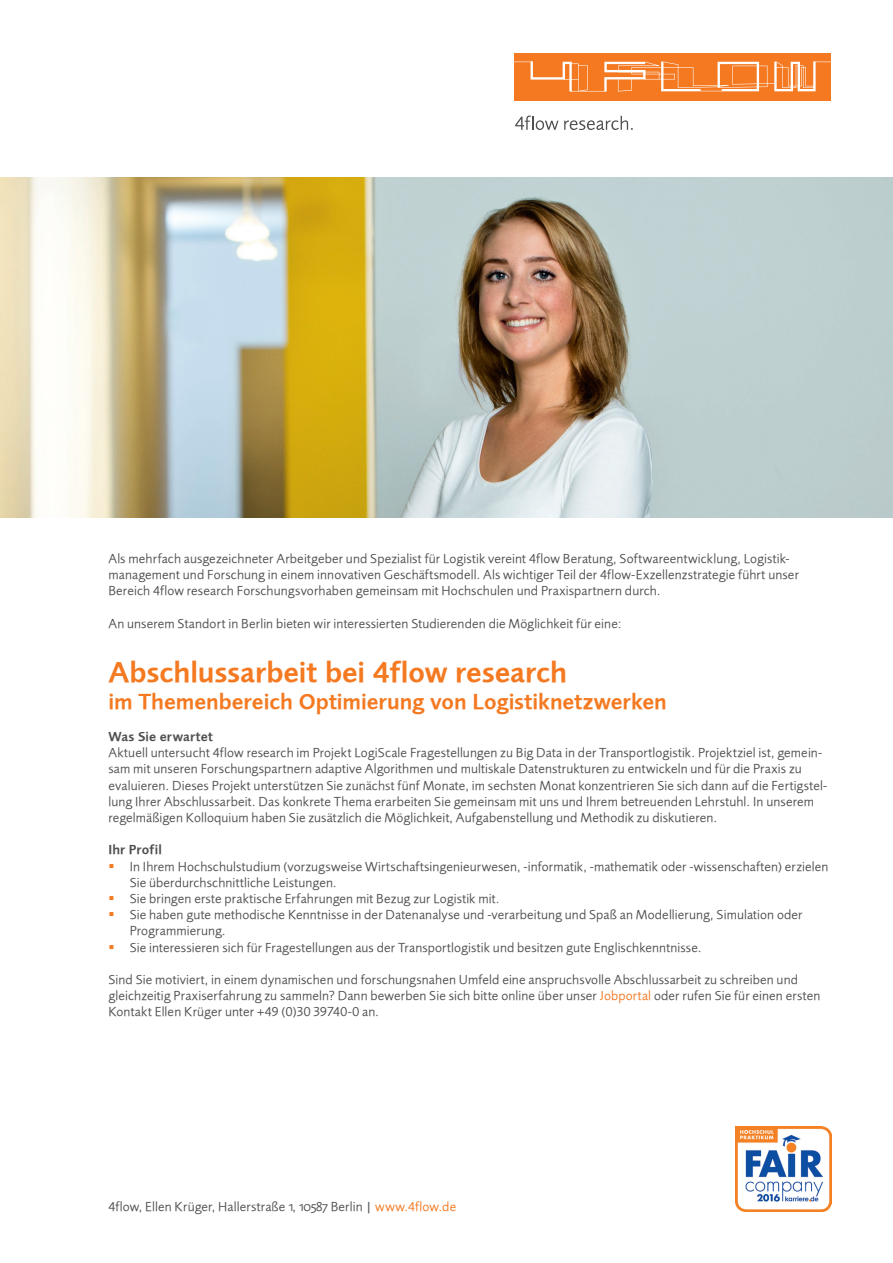
<style>
.page{position:relative;width:893px;height:1263px;background:#fff}
.page>*{position:absolute;margin:0;border:0;box-sizing:border-box;transform-origin:0 0}
.t1{font:29.7px "Foundry Sans Demi";color:#f47921}
.t2{font:22.5px "Foundry Sans Demi";color:#f47921}
.t3{font:13.5px/16.2px "Foundry Sans Normal";letter-spacing:.01em;color:#4e4f50}
.t4{font:13.5px "Foundry Sans Demi";letter-spacing:.01em;color:#4e4f50}
.s1{color:#f47921}
.s2{font-family:"Foundry Sans Expert Normal"}
</style>
<div class="page">
<img style="left:0;top:177px;width:893px;height:340px">
<div style="left:515px;top:53px;width:316px;height:48px;background:#f47921"></div>
<svg style="left:514px;top:62px;width:317px;height:30px"></svg>
<svg style="left:515px;top:116px;width:43px;height:14px"></svg>
<svg style="left:564px;top:116px;width:69px;height:14px"></svg>
<img style="left:735px;top:1127px;width:96px;height:85px">
<p class="t3" style="left:108px;top:550px;width:692px">Als mehrfach ausgezeichneter Arbeitgeber und Spezialist für Logistik vereint 4flow Beratung, Softwareentwicklung, Logistik&shy;management und Forschung in einem innovativen Geschäftsmodell. Als wichtiger Teil der 4flow-Exzellenzstrategie führt unser<br>Bereich 4flow research Forschungsvorhaben gemeinsam mit Hochschulen und Praxispartnern durch.</p>
<p class="t3" style="left:108px;top:615px;width:515px">An unserem Standort in Berlin bieten wir interessierten Studierenden die Möglichkeit für eine:</p>
<h1 class="t1" style="left:108px;top:654px;width:460px">Abschlussarbeit bei 4flow research</h1>
<h2 class="t2" style="left:108px;top:688px;width:560px">im Themenbereich Optimierung von Logistiknetzwerken</h2>
<p class="t4" style="left:108px;top:728px;width:106px">Was Sie erwartet</p>
<p class="t3" style="left:108px;top:744px;width:720px">Aktuell untersucht 4flow research im Projekt LogiScale Fragestellungen zu Big Data in der Transportlogistik. Projektziel ist, gemein&shy;sam mit unseren Forschungspartnern adaptive Algorithmen und multiskale Datenstrukturen zu entwickeln und für die Praxis zu evaluieren. Dieses Projekt unterstützen Sie zunächst fünf Monate, im sechsten Monat konzentrieren Sie sich dann auf die Fertigstel&shy;lung Ihrer Abschlussarbeit. Das konkrete Thema erarbeiten Sie gemeinsam mit uns und Ihrem betreuenden Lehrstuhl. In unserem regelmäßigen Kolloquium haben Sie zusätzlich die Möglichkeit, Aufgabenstellung und Methodik zu diskutieren.</p>
<p class="t4" style="left:108px;top:842px;width:55px">Ihr Profil</p>
<p class="t3" style="left:130px;top:858px;width:700px">In Ihrem Hochschulstudium (vorzugsweise Wirtschaftsingenieurwesen, -informatik, -mathematik oder -wissenschaften) erzielen Sie überdurchschnittliche Leistungen.<br>Sie bringen erste praktische Erfahrungen mit Bezug zur Logistik mit.<br>Sie haben gute methodische Kenntnisse in der Datenanalyse und -verarbeitung und Spaß an Modellierung, Simulation oder Programmierung.<br>Sie interessieren sich für Fragestellungen aus der Transportlogistik und besitzen gute Englischkenntnisse.</p>
<p class="t3" style="left:108px;top:971px;width:713px">Sind Sie motiviert, in einem dynamischen und forschungsnahen Umfeld eine anspruchsvolle Abschlussarbeit zu schreiben und gleichzeitig Praxiserfahrung zu sammeln? Dann bewerben Sie sich bitte online über unser <span class="s1">Jobportal</span> oder rufen Sie für einen ersten<br>Kontakt Ellen Krüger unter +49 (0)30 39740-0 an.</p>
<p class="t3" style="left:108px;top:1198px;width:349px">4flow, Ellen Krüger, Hallerstraße <span class="s2">1</span>, <span class="s2">10587</span> Berlin | <span class="s1">www.4flow.de</span></p>
</div>
